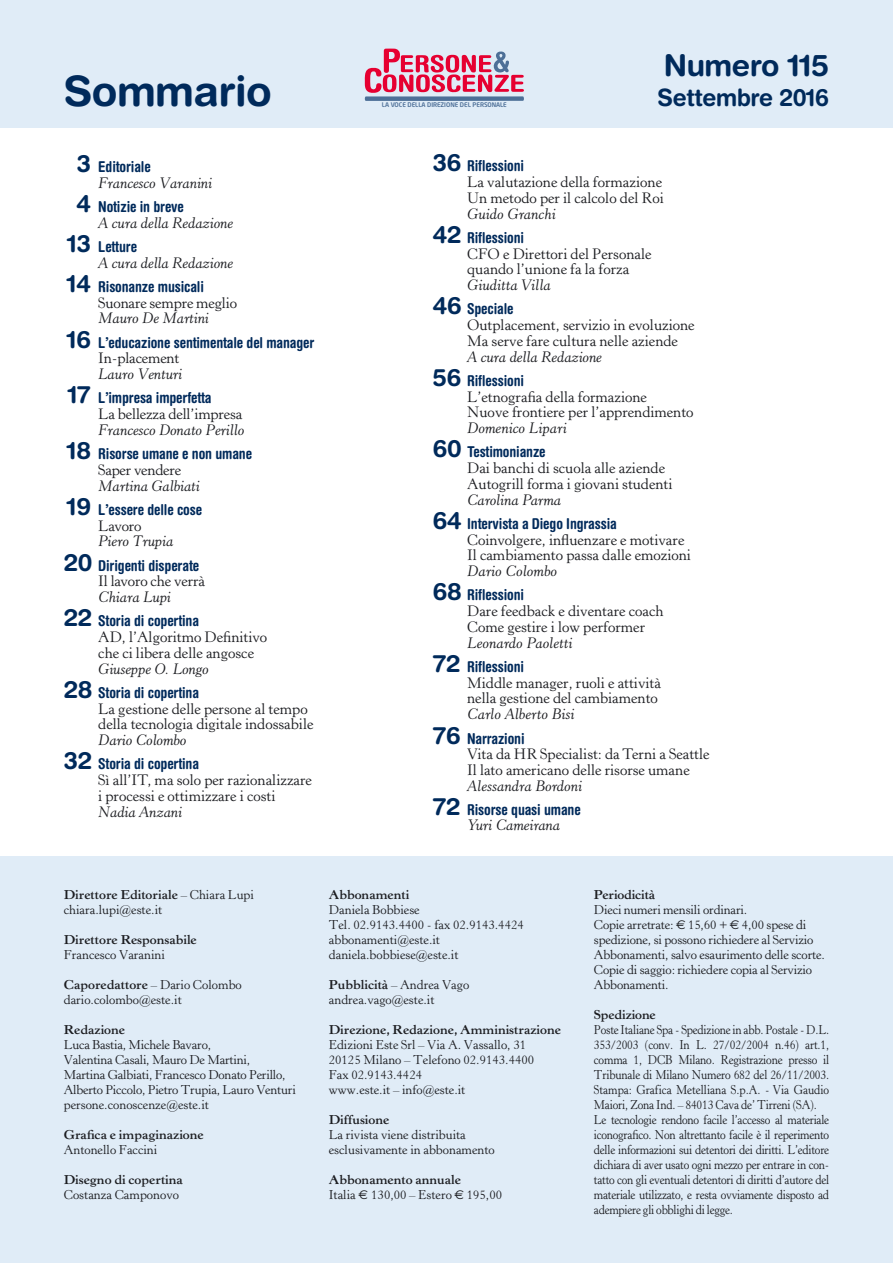
<style>
.page{position:relative;width:893px;height:1263px;background:#fff}
.page>*{position:absolute;margin:0;border:0;box-sizing:border-box;transform-origin:0 0}
.t1{font:700 42px "Helvetica Rounded LT Std";letter-spacing:-.015em;color:#002a5b}
.t2{font:700 30px "Helvetica Rounded LT Std";letter-spacing:-.015em;color:#002a5b}
.t3{font:700 24px "Helvetica Rounded LT Std";letter-spacing:-.015em;color:#002a5b;scale:.95 1}
.t4{font:15px/15.8px "Horley Old Style MT Std";color:#1b1c20}
.t5{font:700 condensed 15px "Helvetica Rounded LT Std";letter-spacing:-.01em;color:#002a5b}
.t6{font:italic 15px "Horley Old Style MT Std";letter-spacing:-.01em;color:#1b1c20}
.t7{font:12.75px/15px "Horley Old Style MT Std";letter-spacing:-.015em;color:#1b1c20}
.t8{font:12.75px/15px "Horley Old Style MT Std";letter-spacing:-.015em;color:#1b1c20;scale:.9 1}
.t9{font:700 12.75px "Horley Old Style MT Std";color:#1b1c20}
.t10{font:500 6.3px "Neo Sans Std";letter-spacing:-.005em;color:#4d6f97}
.s1{font-stretch:normal;font-size:24px}
.s2{font-weight:700}
.s3{font-family:"Euro Sans Std"}
</style>
<div class="page">
<div style="left:0;top:857px;width:893px;height:406px;background:#e0ecf7"></div>
<div style="left:0;top:0;width:893px;height:128px;background:#e0ecf7"></div>
<svg style="left:365px;top:49px;width:159px;height:52px"></svg>
<h1 class="t1" style="left:64px;top:66px;width:209px">Sommario</h1>
<p class="t5" style="left:77px;top:157px;width:75px"><span class="s1">3</span> Editoriale</p>
<p class="t6" style="left:98px;top:173px;width:115px">Francesco Varanini</p>
<p class="t5" style="left:76px;top:197px;width:109px"><span class="s1">4</span> Notizie in breve</p>
<p class="t6" style="left:98px;top:213px;width:136px">A cura della Redazione</p>
<p class="t5" style="left:67px;top:237px;width:71px"><span class="s1">13</span> Letture</p>
<p class="t6" style="left:98px;top:253px;width:136px">A cura della Redazione</p>
<p class="t5" style="left:67px;top:277px;width:139px"><span class="s1">14</span> Risonanze musicali</p>
<p class="t4" style="left:98px;top:295px;width:140px">Suonare sempre meglio</p>
<p class="t6" style="left:98px;top:309px;width:112px">Mauro De Martini</p>
<p class="t5" style="left:67px;top:333px;width:249px"><span class="s1">16</span> L’educazione sentimentale del manager</p>
<p class="t4" style="left:98px;top:351px;width:83px">In-placement</p>
<p class="t6" style="left:98px;top:365px;width:86px">Lauro Venturi</p>
<p class="t5" style="left:68px;top:389px;width:145px"><span class="s1">17</span> L’impresa imperfetta</p>
<p class="t4" style="left:98px;top:406px;width:146px">La bellezza dell’impresa</p>
<p class="t6" style="left:98px;top:420px;width:147px">Francesco Donato Perillo</p>
<p class="t5" style="left:67px;top:445px;width:187px"><span class="s1">18</span> Risorse umane e non umane</p>
<p class="t4" style="left:98px;top:462px;width:84px">Saper vendere</p>
<p class="t6" style="left:98px;top:476px;width:103px">Martina Galbiati</p>
<p class="t5" style="left:67px;top:500px;width:137px"><span class="s1">19</span> L’essere delle cose</p>
<p class="t4" style="left:98px;top:518px;width:45px">Lavoro</p>
<p class="t6" style="left:98px;top:532px;width:77px">Piero Trupia</p>
<p class="t5" style="left:64px;top:556px;width:137px"><span class="s1">20</span> Dirigenti disperate</p>
<p class="t4" style="left:98px;top:574px;width:108px">Il lavoro che verrà</p>
<p class="t6" style="left:98px;top:588px;width:74px">Chiara Lupi</p>
<p class="t5" style="left:64px;top:612px;width:137px"><span class="s1">22</span> Storia di copertina</p>
<p class="t4" style="left:98px;top:629px;width:171px">AD, l’Algoritmo Definitivo che ci libera delle angosce</p>
<p class="t6" style="left:98px;top:659px;width:112px">Giuseppe O. Longo</p>
<p class="t5" style="left:64px;top:683px;width:137px"><span class="s1">28</span> Storia di copertina</p>
<p class="t4" style="left:98px;top:701px;width:217px">La gestione delle persone al tempo della tecnologia digitale indossabile</p>
<p class="t6" style="left:98px;top:731px;width:90px">Dario Colombo</p>
<p class="t5" style="left:64px;top:755px;width:137px"><span class="s1">32</span> Storia di copertina</p>
<p class="t4" style="left:98px;top:772px;width:215px">Sì all’IT, ma solo per razionalizzare i processi e ottimizzare i costi</p>
<p class="t6" style="left:98px;top:802px;width:85px">Nadia Anzani</p>
<p class="t10" style="left:382px;top:100px;width:127px">LA VOCE DELLA DIREZIONE DEL PERSONALE</p>
<h2 class="t2" style="left:664px;top:47px;width:167px">Numero 115</h2>
<h3 class="t3" style="left:657px;top:83px;width:182px">Settembre 2016</h3>
<p class="t5" style="left:433px;top:157px;width:93px"><span class="s1">36</span> Riflessioni</p>
<p class="t4" style="left:467px;top:174px;width:198px">La valutazione della formazione<br>Un metodo per il calcolo del Roi</p>
<p class="t6" style="left:467px;top:204px;width:90px">Guido Granchi</p>
<p class="t5" style="left:433px;top:228px;width:93px"><span class="s1">42</span> Riflessioni</p>
<p class="t4" style="left:467px;top:246px;width:186px">CFO e Direttori del Personale quando l’unione fa la forza</p>
<p class="t6" style="left:467px;top:276px;width:85px">Giuditta Villa</p>
<p class="t5" style="left:433px;top:300px;width:82px"><span class="s1">46</span> Speciale</p>
<p class="t4" style="left:467px;top:317px;width:229px">Outplacement, servizio in evoluzione<br>Ma serve fare cultura nelle aziende</p>
<p class="t6" style="left:467px;top:347px;width:136px">A cura della Redazione</p>
<p class="t5" style="left:433px;top:371px;width:93px"><span class="s1">56</span> Riflessioni</p>
<p class="t4" style="left:467px;top:389px;width:228px">L’etnografia della formazione<br>Nuove frontiere per l’apprendimento</p>
<p class="t6" style="left:467px;top:419px;width:101px">Domenico Lipari</p>
<p class="t5" style="left:433px;top:443px;width:114px"><span class="s1">60</span> Testimonianze</p>
<p class="t4" style="left:467px;top:461px;width:207px">Dai banchi di scuola alle aziende<br>Autogrill forma i giovani studenti</p>
<p class="t6" style="left:467px;top:490px;width:96px">Carolina Parma</p>
<p class="t5" style="left:433px;top:514px;width:186px"><span class="s1">64</span> Intervista a Diego Ingrassia</p>
<p class="t4" style="left:467px;top:532px;width:225px">Coinvolgere, influenzare e motivare<br>Il cambiamento passa dalle emozioni</p>
<p class="t6" style="left:467px;top:562px;width:92px">Dario Colombo</p>
<p class="t5" style="left:433px;top:586px;width:93px"><span class="s1">68</span> Riflessioni</p>
<p class="t4" style="left:467px;top:604px;width:198px">Dare feedback e diventare coach<br>Come gestire i low performer</p>
<p class="t6" style="left:467px;top:633px;width:107px">Leonardo Paoletti</p>
<p class="t5" style="left:433px;top:657px;width:93px"><span class="s1">72</span> Riflessioni</p>
<p class="t4" style="left:467px;top:675px;width:195px">Middle manager, ruoli e attività nella gestione del cambiamento</p>
<p class="t6" style="left:467px;top:705px;width:109px">Carlo Alberto Bisi</p>
<p class="t5" style="left:433px;top:729px;width:93px"><span class="s1">76</span> Narrazioni</p>
<p class="t4" style="left:467px;top:747px;width:244px">Vita da HR Specialist: da Terni a Seattle<br>Il lato americano delle risorse umane</p>
<p class="t6" style="left:467px;top:776px;width:117px">Alessandra Bordoni</p>
<p class="t5" style="left:433px;top:800px;width:150px"><span class="s1">72</span> Risorse quasi umane</p>
<p class="t6" style="left:467px;top:816px;width:94px">Yuri Cameirana</p>
<p class="t7" style="left:64px;top:888px;width:192px"><span class="s2">Direttore Editoriale</span> – Chiara Lupi chiara.lupi@este.it</p>
<p class="t9" style="left:64px;top:932px;width:135px">Direttore Responsabile</p>
<p class="t7" style="left:64px;top:948px;width:103px">Francesco Varanini</p>
<p class="t7" style="left:64px;top:978px;width:180px"><span class="s2">Caporedattore</span> – Dario Colombo dario.colombo@este.it</p>
<p class="t9" style="left:64px;top:1022px;width:63px">Redazione</p>
<p class="t7" style="left:64px;top:1038px;width:234px">Luca Bastia, Michele Bavaro,<br>Valentina Casali, Mauro De Martini,<br>Martina Galbiati, Francesco Donato Perillo, Alberto Piccolo, Pietro Trupia, Lauro Venturi persone.conoscenze@este.it</p>
<p class="t9" style="left:64px;top:1127px;width:142px">Grafica e impaginazione</p>
<p class="t7" style="left:64px;top:1143px;width:95px">Antonello Faccini</p>
<p class="t9" style="left:64px;top:1172px;width:121px">Disegno di copertina</p>
<p class="t7" style="left:64px;top:1188px;width:117px">Costanza Camponovo</p>
<p class="t9" style="left:329px;top:887px;width:82px">Abbonamenti</p>
<p class="t7" style="left:329px;top:903px;width:196px">Daniela Bobbiese<br>Tel. 02.9143.4400 - fax 02.9143.4424 abbonamenti@este.it daniela.bobbiese@este.it</p>
<p class="t7" style="left:329px;top:978px;width:142px"><span class="s2">Pubblicità</span> – Andrea Vago andrea.vago@este.it</p>
<p class="t9" style="left:329px;top:1022px;width:234px">Direzione, Redazione, Amministrazione</p>
<p class="t7" style="left:329px;top:1038px;width:207px">Edizioni Este Srl – Via A. Vassallo, 31<br>20125 Milano – Telefono 02.9143.4400<br>Fax 02.9143.4424<br>www.este.it – info@este.it</p>
<p class="t9" style="left:329px;top:1112px;width:62px">Diffusione</p>
<p class="t7" style="left:329px;top:1128px;width:167px">La rivista viene distribuita esclusivamente in abbonamento</p>
<p class="t7" style="left:329px;top:1173px;width:175px"><span class="s2">Abbonamento annuale<br></span>Italia <span class="s3">€</span> 130,00 – Estero <span class="s3">€</span> 195,00</p>
<p class="t9" style="left:594px;top:887px;width:63px">Periodicità</p>
<p class="t7" style="left:594px;top:903px;width:233px">Dieci numeri mensili ordinari.<br>Copie arretrate: <span class="s3">€</span> 15,60 + <span class="s3">€</span> 4,00 spese di spedizione, si possono richiedere al Servizio Abbonamenti, salvo esaurimento delle scorte.<br>Copie di saggio: richiedere copia al Servizio Abbonamenti.</p>
<p class="t9" style="left:594px;top:1006px;width:63px">Spedizione</p>
<p class="t8" style="left:594px;top:1023px;width:263px">Poste Italiane Spa - Spedizione in abb. Postale - D.L.<br>353/2003 (conv. In L. 27/02/2004 n.46) art.1, comma 1, DCB Milano. Registrazione presso il Tribunale di Milano Numero 682 del 26/11/2003.<br>Stampa: Grafica Metelliana S.p.A. - Via Gaudio Maiori, Zona Ind. – 84013 Cava de’ Tirreni (SA).<br>Le tecnologie rendono facile l’accesso al materiale iconografico. Non altrettanto facile è il reperimento delle informazioni sui detentori dei diritti. L’editore dichiara di aver usato ogni mezzo per entrare in con&shy;tatto con gli eventuali detentori di diritti d’autore del materiale utilizzato, e resta ovviamente disposto ad adempiere gli obblighi di legge.</p>
</div>
